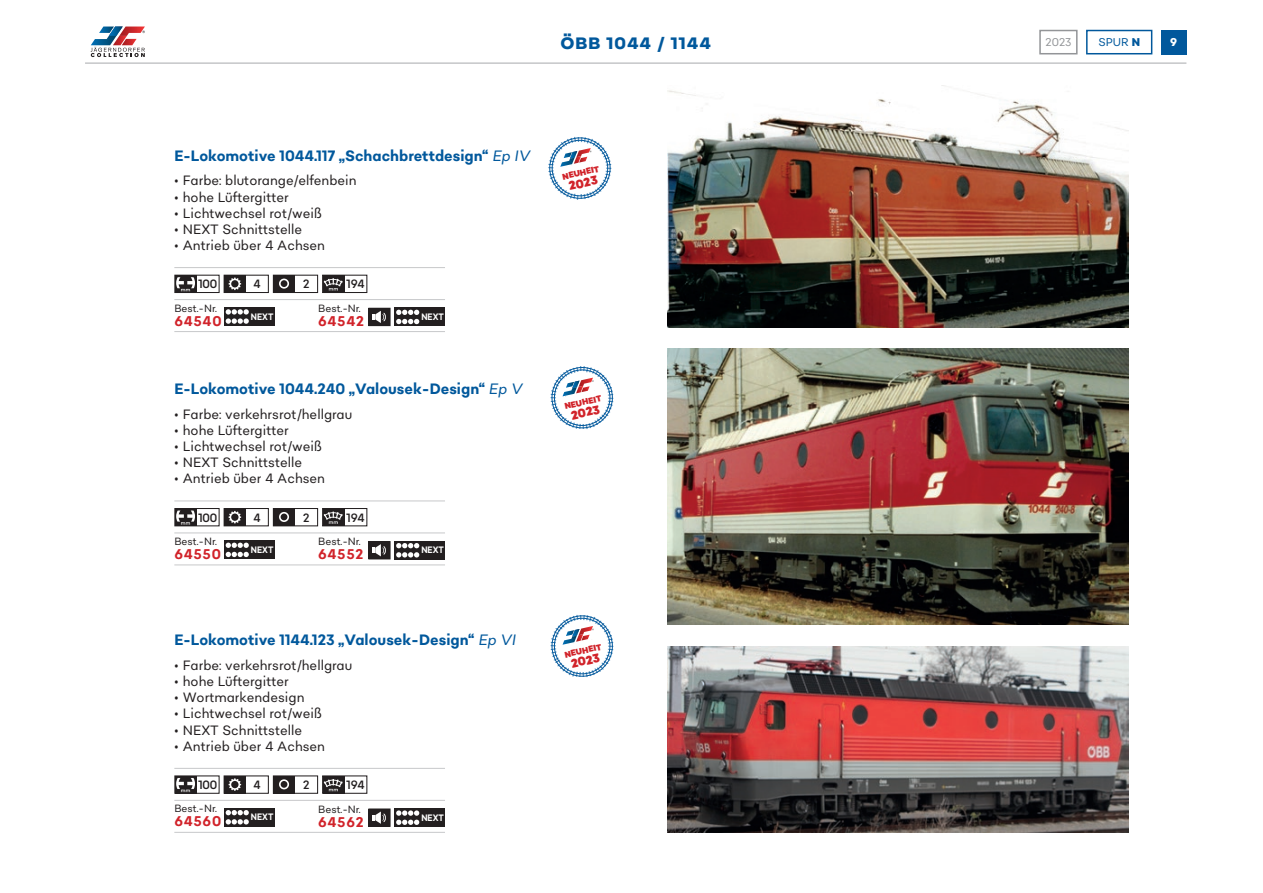
<style>
.page{position:relative;width:1263px;height:893px;background:#fff}
.page>*{position:absolute;margin:0;border:0;box-sizing:border-box;transform-origin:0 0}
.t1{font:800 16.5px "Sonny Gothic";letter-spacing:.06em;color:#01589c}
.t2{font:700 15px "Sonny Gothic Condensed";color:#01589c}
.t3{font:700 14.1px "Sonny Gothic Condensed";letter-spacing:.05em;color:#d1232a}
.t4{font:13.5px "Sonny Gothic Condensed";color:#231f20}
.t5{font:900 12.15px "Sonny Gothic Condensed";color:#d1232a}
.t6{font:12px "Sonny Gothic";letter-spacing:-.02em;color:#231f20;scale:.9 1}
.t7{font:11.25px "Sonny Gothic Condensed";color:#01589c}
.t8{font:11.25px "Sonny Gothic Condensed";color:#939598}
.t9{font:800 11.25px "Sonny Gothic Condensed";color:#fff}
.t10{font:10.5px "Sonny Gothic Condensed";color:#231f20}
.t11{font:700 9.3px "Sonny Gothic";color:#fff;scale:.85 1}
.t12{font:900 8.55px "Sonny Gothic Condensed";color:#d1232a}
.s1{font-weight:800}
.s2{font-weight:400;font-style:italic}
</style>
<div class="page">
<img style="left:668px;top:85px;width:460px;height:243px">
<img style="left:668px;top:348px;width:460px;height:277px">
<img style="left:668px;top:646px;width:460px;height:186px">
<hr style="left:85px;top:63px;width:1101px;height:1px;background:#a8a9ad">
<div style="left:1161px;top:30px;width:25px;height:24px;background:#01589c"></div>
<div style="left:1086px;top:30px;width:66px;height:24px;border:2px solid #01589c"></div>
<div style="left:1039px;top:30px;width:38px;height:24px;border:2px solid #939598"></div>
<svg style="left:90px;top:26px;width:55px;height:32px"></svg>
<div style="left:224px;top:275px;width:22px;height:17px;background:#231f20"></div>
<div style="left:224px;top:275px;width:45px;height:18px;border:1px solid #231f20"></div>
<svg style="left:229px;top:278px;width:12px;height:12px"></svg>
<div style="left:273px;top:275px;width:22px;height:17px;background:#231f20"></div>
<div style="left:273px;top:275px;width:45px;height:18px;border:1px solid #231f20"></div>
<svg style="left:279px;top:279px;width:10px;height:10px"></svg>
<div style="left:175px;top:275px;width:22px;height:17px;background:#231f20"></div>
<div style="left:174px;top:275px;width:46px;height:18px;border:1px solid #231f20"></div>
<svg style="left:176px;top:277px;width:19px;height:14px"></svg>
<div style="left:323px;top:275px;width:22px;height:17px;background:#231f20"></div>
<div style="left:322px;top:275px;width:45px;height:18px;border:1px solid #231f20"></div>
<svg style="left:324px;top:278px;width:19px;height:13px"></svg>
<hr style="left:174px;top:267px;width:271px;height:1px;background:#c7c8ca">
<hr style="left:174px;top:299px;width:271px;height:1px;background:#c7c8ca">
<hr style="left:174px;top:331px;width:271px;height:1px;background:#c7c8ca">
<div style="left:224px;top:307px;width:51px;height:19px;background:#231f20"></div>
<svg style="left:226px;top:309px;width:23px;height:15px"></svg>
<div style="left:369px;top:308px;width:21px;height:18px;background:#231f20"></div>
<div style="left:368px;top:308px;width:23px;height:18px;border:1px solid #231f20"></div>
<svg style="left:372px;top:311px;width:14px;height:12px"></svg>
<svg style="left:395px;top:308px;width:26px;height:18px"></svg>
<div style="left:421px;top:308px;width:24px;height:18px;background:#231f20"></div>
<svg style="left:396px;top:310px;width:23px;height:14px"></svg>
<div style="left:224px;top:508px;width:22px;height:18px;background:#231f20"></div>
<div style="left:224px;top:508px;width:45px;height:18px;border:1px solid #231f20"></div>
<svg style="left:229px;top:511px;width:12px;height:12px"></svg>
<div style="left:273px;top:508px;width:22px;height:18px;background:#231f20"></div>
<div style="left:273px;top:508px;width:45px;height:18px;border:1px solid #231f20"></div>
<svg style="left:279px;top:512px;width:10px;height:10px"></svg>
<svg style="left:176px;top:510px;width:21px;height:14px"></svg>
<div style="left:174px;top:508px;width:46px;height:18px;border:1px solid #231f20"></div>
<svg style="left:176px;top:511px;width:19px;height:14px"></svg>
<div style="left:323px;top:508px;width:22px;height:18px;background:#231f20"></div>
<div style="left:322px;top:508px;width:45px;height:18px;border:1px solid #231f20"></div>
<svg style="left:324px;top:512px;width:19px;height:12px"></svg>
<hr style="left:174px;top:501px;width:271px;height:1px;background:#c7c8ca">
<hr style="left:174px;top:533px;width:271px;height:1px;background:#c7c8ca">
<hr style="left:174px;top:565px;width:271px;height:1px;background:#c7c8ca">
<svg style="left:224px;top:541px;width:27px;height:18px"></svg>
<div style="left:251px;top:541px;width:24px;height:18px;background:#231f20"></div>
<svg style="left:226px;top:543px;width:23px;height:14px"></svg>
<div style="left:369px;top:542px;width:21px;height:17px;background:#231f20"></div>
<div style="left:368px;top:541px;width:23px;height:18px;border:1px solid #231f20"></div>
<svg style="left:372px;top:544px;width:14px;height:12px"></svg>
<svg style="left:395px;top:541px;width:26px;height:18px"></svg>
<div style="left:421px;top:541px;width:24px;height:18px;background:#231f20"></div>
<svg style="left:396px;top:543px;width:23px;height:14px"></svg>
<div style="left:224px;top:776px;width:22px;height:17px;background:#231f20"></div>
<div style="left:224px;top:775px;width:45px;height:19px;border:1px solid #231f20"></div>
<svg style="left:229px;top:778px;width:12px;height:13px"></svg>
<div style="left:273px;top:776px;width:22px;height:17px;background:#231f20"></div>
<div style="left:273px;top:775px;width:45px;height:19px;border:1px solid #231f20"></div>
<svg style="left:279px;top:779px;width:10px;height:10px"></svg>
<div style="left:175px;top:776px;width:22px;height:17px;background:#231f20"></div>
<div style="left:174px;top:775px;width:46px;height:19px;border:1px solid #231f20"></div>
<svg style="left:176px;top:778px;width:19px;height:14px"></svg>
<div style="left:323px;top:776px;width:22px;height:17px;background:#231f20"></div>
<div style="left:322px;top:775px;width:45px;height:19px;border:1px solid #231f20"></div>
<svg style="left:324px;top:779px;width:19px;height:12px"></svg>
<hr style="left:174px;top:768px;width:271px;height:1px;background:#c7c8ca">
<hr style="left:174px;top:800px;width:271px;height:1px;background:#c7c8ca">
<hr style="left:174px;top:832px;width:271px;height:1px;background:#c7c8ca">
<svg style="left:224px;top:808px;width:27px;height:18px"></svg>
<div style="left:251px;top:808px;width:24px;height:18px;background:#231f20"></div>
<svg style="left:226px;top:810px;width:23px;height:14px"></svg>
<div style="left:369px;top:809px;width:21px;height:17px;background:#231f20"></div>
<div style="left:368px;top:808px;width:23px;height:19px;border:1px solid #231f20"></div>
<svg style="left:372px;top:811px;width:14px;height:13px"></svg>
<div style="left:395px;top:808px;width:50px;height:19px;background:#231f20"></div>
<svg style="left:396px;top:810px;width:23px;height:15px"></svg>
<svg style="left:549px;top:137px;width:62px;height:62px"></svg>
<svg style="left:551px;top:367px;width:62px;height:62px"></svg>
<svg style="left:551px;top:615px;width:62px;height:62px"></svg>
<p class="t1" style="left:560px;top:33px;width:152px">ÖBB 1044 / 1144</p>
<p class="t8" style="left:1045px;top:35px;width:27px">2023</p>
<p class="t7" style="left:1098px;top:35px;width:43px">SPUR <span class="s1">N</span></p>
<p class="t9" style="left:1170px;top:35px;width:8px">9</p>
<p class="t2" style="left:174px;top:146px;width:357px">E-Lokomotive 1044.117 „Schachbrettdesign“ <span class="s2">Ep IV</span></p>
<p class="t4" style="left:174px;top:172px;width:184px">• Farbe: blutorange/elfenbein</p>
<p class="t4" style="left:174px;top:188px;width:116px">• hohe Lüftergitter</p>
<p class="t4" style="left:174px;top:204px;width:149px">• Lichtwechsel rot/weiß</p>
<p class="t4" style="left:174px;top:221px;width:129px">• NEXT Schnittstelle</p>
<p class="t4" style="left:174px;top:237px;width:152px">• Antrieb über 4 Achsen</p>
<p class="t6" style="left:198px;top:276px;width:22px">100</p>
<p class="t6" style="left:253px;top:276px;width:10px">4</p>
<p class="t6" style="left:303px;top:276px;width:9px">2</p>
<p class="t6" style="left:347px;top:276px;width:21px">194</p>
<p class="t10" style="left:174px;top:301px;width:44px">Best.-Nr.</p>
<p class="t3" style="left:174px;top:312px;width:49px">64540</p>
<p class="t10" style="left:318px;top:302px;width:44px">Best.-Nr.</p>
<p class="t3" style="left:318px;top:312px;width:47px">64542</p>
<p class="t11" style="left:251px;top:310px;width:28px">NEXT</p>
<p class="t11" style="left:421px;top:311px;width:28px">NEXT</p>
<p class="t2" style="left:174px;top:379px;width:349px">E-Lokomotive 1044.240 „Valousek-Design“ <span class="s2">Ep V</span></p>
<p class="t4" style="left:174px;top:405px;width:179px">• Farbe: verkehrsrot/hellgrau</p>
<p class="t4" style="left:174px;top:421px;width:116px">• hohe Lüftergitter</p>
<p class="t4" style="left:174px;top:438px;width:149px">• Lichtwechsel rot/weiß</p>
<p class="t4" style="left:174px;top:454px;width:129px">• NEXT Schnittstelle</p>
<p class="t4" style="left:174px;top:470px;width:152px">• Antrieb über 4 Achsen</p>
<p class="t6" style="left:198px;top:510px;width:22px">100</p>
<p class="t6" style="left:253px;top:510px;width:10px">4</p>
<p class="t6" style="left:303px;top:510px;width:9px">2</p>
<p class="t6" style="left:347px;top:510px;width:21px">194</p>
<p class="t10" style="left:174px;top:535px;width:44px">Best.-Nr.</p>
<p class="t3" style="left:174px;top:545px;width:48px">64550</p>
<p class="t10" style="left:318px;top:535px;width:44px">Best.-Nr.</p>
<p class="t3" style="left:318px;top:545px;width:47px">64552</p>
<p class="t11" style="left:251px;top:544px;width:28px">NEXT</p>
<p class="t11" style="left:421px;top:544px;width:28px">NEXT</p>
<p class="t2" style="left:174px;top:630px;width:343px">E-Lokomotive 1144.123 „Valousek-Design“ <span class="s2">Ep VI</span></p>
<p class="t4" style="left:174px;top:656px;width:179px">• Farbe: verkehrsrot/hellgrau</p>
<p class="t4" style="left:174px;top:673px;width:116px">• hohe Lüftergitter</p>
<p class="t4" style="left:174px;top:689px;width:132px">• Wortmarkendesign</p>
<p class="t4" style="left:174px;top:705px;width:149px">• Lichtwechsel rot/weiß</p>
<p class="t4" style="left:174px;top:721px;width:129px">• NEXT Schnittstelle</p>
<p class="t4" style="left:174px;top:737px;width:152px">• Antrieb über 4 Achsen</p>
<p class="t6" style="left:198px;top:777px;width:22px">100</p>
<p class="t6" style="left:253px;top:777px;width:10px">4</p>
<p class="t6" style="left:303px;top:777px;width:9px">2</p>
<p class="t6" style="left:347px;top:777px;width:21px">194</p>
<p class="t10" style="left:174px;top:802px;width:44px">Best.-Nr.</p>
<p class="t3" style="left:174px;top:812px;width:48px">64560</p>
<p class="t10" style="left:318px;top:802px;width:44px">Best.-Nr.</p>
<p class="t3" style="left:318px;top:813px;width:47px">64562</p>
<p class="t11" style="left:251px;top:811px;width:28px">NEXT</p>
<p class="t11" style="left:421px;top:811px;width:28px">NEXT</p>
<p class="t12" style="left:561px;top:171px;width:39px;rotate:-13deg">NEUHEIT</p>
<p class="t5" style="left:567px;top:178px;width:31px;rotate:-12deg">2023</p>
<p class="t12" style="left:563px;top:401px;width:39px;rotate:-13deg">NEUHEIT</p>
<p class="t5" style="left:569px;top:407px;width:31px;rotate:-12deg">2023</p>
<p class="t12" style="left:563px;top:649px;width:39px;rotate:-13deg">NEUHEIT</p>
<p class="t5" style="left:569px;top:656px;width:31px;rotate:-12deg">2023</p>
</div>
